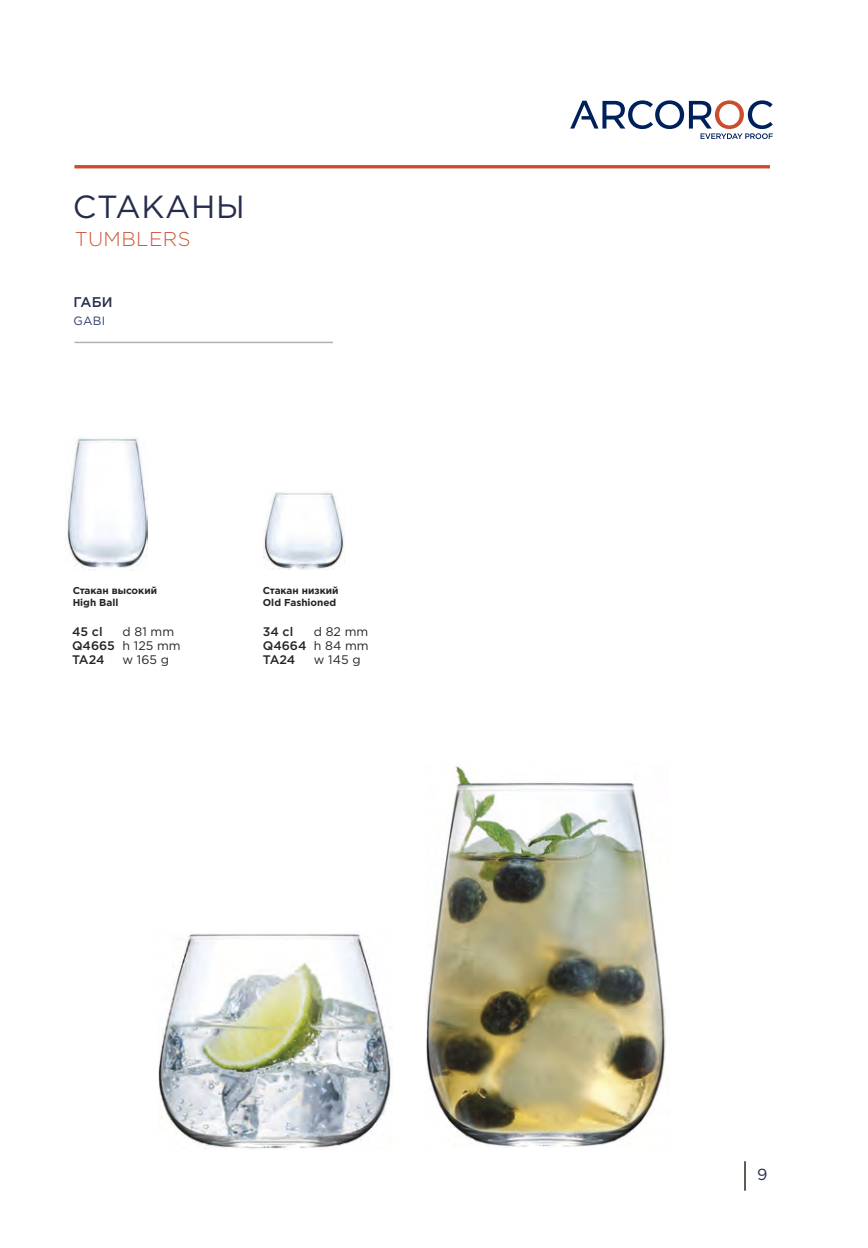
<style>
.page{position:relative;width:868px;height:1248px;background:#fff}
.page>*{position:absolute;margin:0;border:0;box-sizing:border-box;transform-origin:0 0}
.t1{font:32px "Gotham Pro";letter-spacing:.02em;color:#262d4c}
.t2{font:300 20px "Gotham Pro";letter-spacing:.02em;color:#cd573a}
.t3{font:16px "Gotham Pro";color:#262d4c}
.t4{font:500 14px "Gotham Pro";color:#262d4c}
.Стиль_абзаца_2{font:12.4px "Gotham Pro";color:#262425}
.Стиль_абзаца_2-2{font:500 12.4px "Gotham Pro";color:#262425}
.t5{font:12px "Gotham Pro";color:#2e396c}
.Стиль_абзаца_2-3{font:700 10px/12px "Gotham Pro";color:#262425}
</style>
<div class="page">
<svg style="left:744px;top:1161px;width:1px;height:29px"></svg>
<hr style="left:74px;top:341px;width:259px;height:2px;background:#b1b1b0">
<img style="left:263px;top:491px;width:81px;height:79px">
<img style="left:67px;top:438px;width:80px;height:132px">
<svg style="left:570px;top:100px;width:202px;height:39px"></svg>
<hr style="left:74px;top:165px;width:695px;height:3px;background:#ca4d2f">
<img style="left:158px;top:933px;width:234px;height:216px">
<img style="left:425px;top:766px;width:242px;height:381px">
<p class="t1" style="left:73px;top:189px;width:173px">СТАКАНЫ</p>
<p class="t2" style="left:75px;top:228px;width:117px">TUMBLERS</p>
<p class="t4" style="left:73px;top:294px;width:41px">ГАБИ</p>
<p class="t5" style="left:73px;top:314px;width:33px">GABI</p>
<p class="Стиль_абзаца_2-3" style="left:73px;top:584px;width:86px">Стакан высокий</p>
<p class="Стиль_абзаца_2-3" style="left:73px;top:596px;width:47px">High Ball</p>
<p class="Стиль_абзаца_2-3" style="left:263px;top:584px;width:77px">Стакан низкий<br>Old Fashioned</p>
<p class="Стиль_абзаца_2-2" style="left:72px;top:624px;width:32px">45 cl</p>
<p class="Стиль_абзаца_2-2" style="left:72px;top:638px;width:44px">Q4665</p>
<p class="Стиль_абзаца_2-2" style="left:72px;top:652px;width:34px">TA24</p>
<p class="Стиль_абзаца_2" style="left:123px;top:625px;width:53px">d 81 mm</p>
<p class="Стиль_абзаца_2" style="left:123px;top:639px;width:60px">h 125 mm</p>
<p class="Стиль_абзаца_2" style="left:123px;top:653px;width:48px">w 165 g</p>
<p class="Стиль_абзаца_2-2" style="left:263px;top:624px;width:32px">34 cl</p>
<p class="Стиль_абзаца_2-2" style="left:263px;top:638px;width:45px">Q4664</p>
<p class="Стиль_абзаца_2-2" style="left:263px;top:652px;width:34px">TA24</p>
<p class="Стиль_абзаца_2" style="left:314px;top:625px;width:56px">d 82 mm</p>
<p class="Стиль_абзаца_2" style="left:314px;top:639px;width:56px">h 84 mm</p>
<p class="Стиль_абзаца_2" style="left:314px;top:653px;width:48px">w 145 g</p>
<h3 class="t3" style="left:757px;top:1165px;width:12px">9</h3>
</div>
